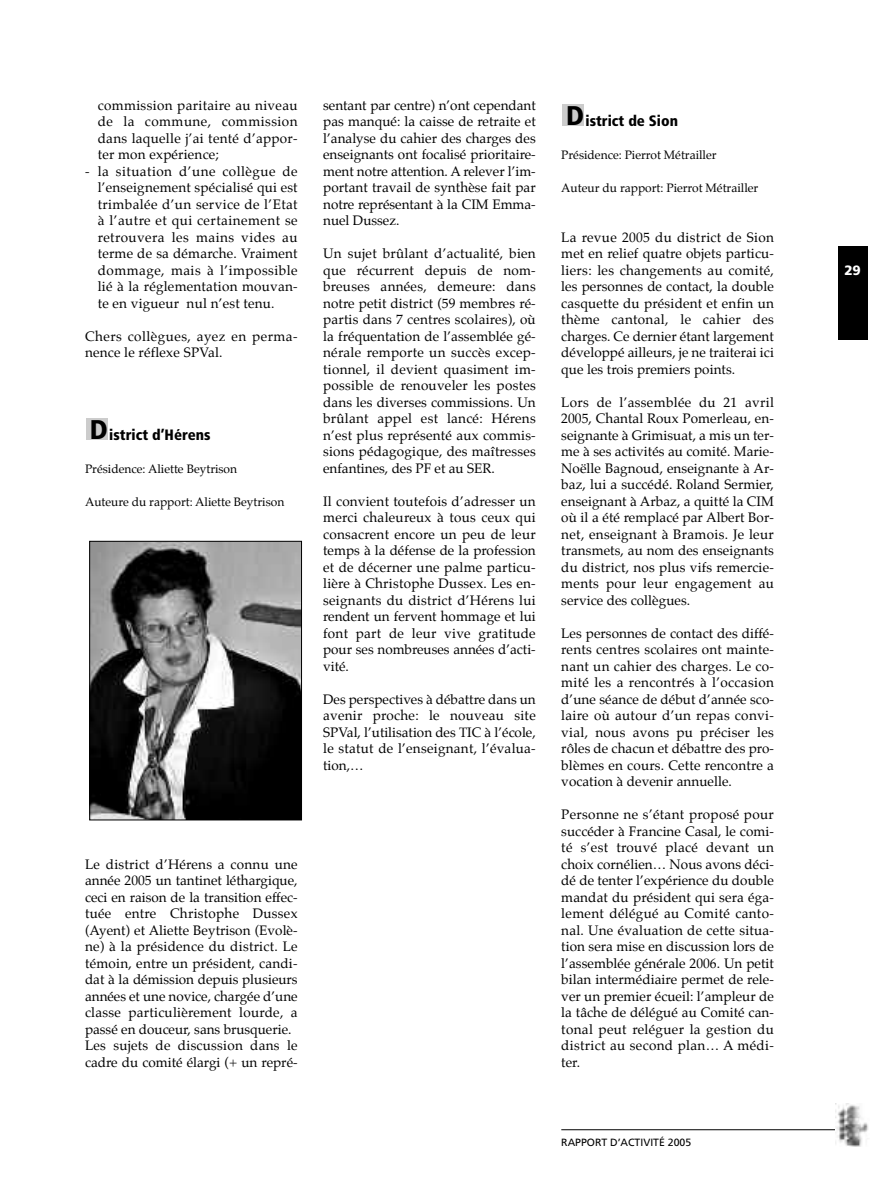
<style>
.page{position:relative;width:893px;height:1191px;background:#fff}
.page>*{position:absolute;margin:0;border:0;box-sizing:border-box;transform-origin:0 0}
.t1{font:900 condensed 27px "Frutiger";color:#000}
.t2{font:900 condensed 15px "Frutiger";color:#000}
.t3{font:13.5px/16.5px "Palatino";letter-spacing:.015em;color:#000;text-align:justify}
.t4{font:13.5px/16.5px "Palatino";letter-spacing:.035em;color:#000}
.t5{font:900 13.5px "Frutiger";color:#fff}
.t6{font:12px "Palatino";color:#000}
.t7{font:10.5px "Frutiger";color:#000}
</style>
<div class="page">
<hr style="left:561px;top:1129px;width:275px;height:1px;background:#000">
<div style="left:838px;top:247px;width:29px;height:93px;background:#000"></div>
<img style="left:836px;top:1103px;width:32px;height:43px">
<div style="left:87px;top:418px;width:21px;height:22px;background:#ccc"></div>
<div style="left:563px;top:105px;width:21px;height:21px;background:#ccc"></div>
<img style="left:91px;top:543px;width:209px;height:275px">
<div style="left:89px;top:541px;width:213px;height:279px;border:1px solid #000"></div>
<p class="t3" style="left:98px;top:98px;width:201px">commission paritaire au niveau de la commune, commission dans laquelle j’ai tenté d’appor&shy;ter mon expérience;</p>
<p class="t3" style="left:98px;top:164px;width:201px;text-indent:-13px">- la situation d’une collègue de l’enseignement spécialisé qui est trimbalée d’un service de l’Etat à l’autre et qui certainement se retrouvera les mains vides au terme de sa démarche. Vraiment dommage, mais à l’impossible lié à la réglementation mouvan&shy;te en vigueur nul n’est tenu.</p>
<p class="t4" style="left:85px;top:329px;width:214px">Chers collègues, ayez en perma&shy;nence le réflexe SPVal.</p>
<h1 class="t1" style="left:90px;top:419px;width:20px">D</h1>
<p class="t2" style="left:109px;top:428px;width:103px">istrict d’Hérens</p>
<p class="t6" style="left:85px;top:463px;width:154px">Présidence: Aliette Beytrison</p>
<p class="t6" style="left:85px;top:496px;width:201px">Auteure du rapport: Aliette Beytrison</p>
<p class="t3" style="left:85px;top:857px;width:214px;text-align:left">Le district d’Hérens a connu une année 2005 un tantinet léthargique, ceci en raison de la transition effec&shy;tuée entre Christophe Dussex (Ayent) et Aliette Beytrison (Evolè&shy;ne) à la présidence du district. Le témoin, entre un président, candi&shy;dat à la démission depuis plusieurs années et une novice, chargée d’une classe particulièrement lourde, a passé en douceur, sans brusquerie.<br>Les sujets de discussion dans le cadre du comité élargi (+ un repré-</p>
<p class="t3" style="left:323px;top:98px;width:214px">sentant par centre) n’ont cependant pas manqué: la caisse de retraite et l’analyse du cahier des charges des enseignants ont focalisé prioritaire&shy;ment notre attention. A relever l’im&shy;portant travail de synthèse fait par notre représentant à la CIM Emma&shy;nuel Dussez.</p>
<p class="t3" style="left:323px;top:246px;width:214px">Un sujet brûlant d’actualité, bien que récurrent depuis de nom&shy;breuses années, demeure: dans notre petit district (59 membres ré&shy;partis dans 7 centres scolaires), où la fréquentation de l’assemblée gé&shy;nérale remporte un succès excep&shy;tionnel, il devient quasiment im&shy;possible de renouveler les postes dans les diverses commissions. Un brûlant appel est lancé: Hérens n’est plus représenté aux commis&shy;sions pédagogique, des maîtresses enfantines, des PF et au SER.</p>
<p class="t3" style="left:323px;top:494px;width:214px">Il convient toutefois d’adresser un merci chaleureux à tous ceux qui consacrent encore un peu de leur temps à la défense de la profession et de décerner une palme particu&shy;lière à Christophe Dussex. Les en&shy;seignants du district d’Hérens lui rendent un fervent hommage et lui font part de leur vive gratitude pour ses nombreuses années d’acti&shy;vité.</p>
<p class="t3" style="left:323px;top:692px;width:214px">Des perspectives à débattre dans un avenir proche: le nouveau site SPVal, l’utilisation des TIC à l’école, le statut de l’enseignant, l’évalua&shy;tion,…</p>
<h1 class="t1" style="left:566px;top:105px;width:20px">D</h1>
<p class="t2" style="left:586px;top:115px;width:94px">istrict de Sion</p>
<p class="t6" style="left:561px;top:149px;width:157px">Présidence: Pierrot Métrailler</p>
<p class="t6" style="left:561px;top:182px;width:198px">Auteur du rapport: Pierrot Métrailler</p>
<p class="t3" style="left:561px;top:230px;width:214px">La revue 2005 du district de Sion met en relief quatre objets particu&shy;liers: les changements au comité, les personnes de contact, la double casquette du président et enfin un thème cantonal, le cahier des charges. Ce dernier étant largement développé ailleurs, je ne traiterai ici que les trois premiers points.</p>
<p class="t3" style="left:561px;top:395px;width:214px">Lors de l’assemblée du 21 avril 2005, Chantal Roux Pomerleau, en&shy;seignante à Grimisuat, a mis un ter&shy;me à ses activités au comité. Marie-Noëlle Bagnoud, enseignante à Ar&shy;baz, lui a succédé. Roland Sermier, enseignant à Arbaz, a quitté la CIM où il a été remplacé par Albert Bor&shy;net, enseignant à Bramois. Je leur transmets, au nom des enseignants du district, nos plus vifs remercie&shy;ments pour leur engagement au service des collègues.</p>
<p class="t3" style="left:561px;top:626px;width:214px">Les personnes de contact des diffé&shy;rents centres scolaires ont mainte&shy;nant un cahier des charges. Le co&shy;mité les a rencontrés à l’occasion d’une séance de début d’année sco&shy;laire où autour d’un repas convi&shy;vial, nous avons pu préciser les rôles de chacun et débattre des pro&shy;blèmes en cours. Cette rencontre a vocation à devenir annuelle.</p>
<p class="t3" style="left:561px;top:807px;width:214px">Personne ne s’étant proposé pour succéder à Francine Casal, le comi&shy;té s’est trouvé placé devant un choix cornélien… Nous avons déci&shy;dé de tenter l’expérience du double mandat du président qui sera éga&shy;lement délégué au Comité canto&shy;nal. Une évaluation de cette situa&shy;tion sera mise en discussion lors de l’assemblée générale 2006. Un petit bilan intermédiaire permet de rele&shy;ver un premier écueil: l’ampleur de la tâche de délégué au Comité can&shy;tonal peut reléguer la gestion du district au second plan… A médi&shy;ter.</p>
<p class="t7" style="left:561px;top:1137px;width:131px">RAPPORT D’ACTIVITÉ 2005</p>
<p class="t5" style="left:844px;top:265px;width:18px">29</p>
</div>
